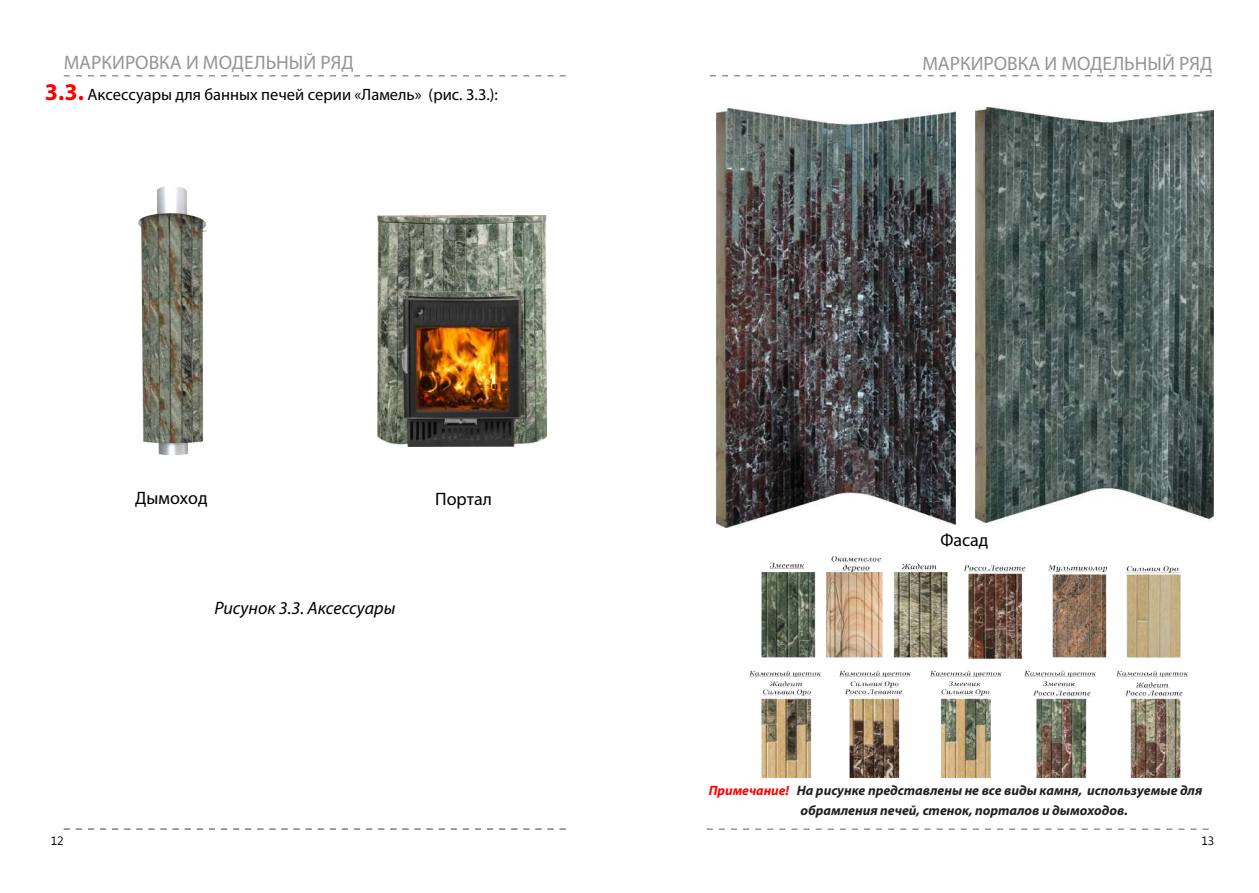
<style>
.page{position:relative;width:1259px;height:893px;background:#fff}
.page>*{position:absolute;margin:0;border:0;box-sizing:border-box;transform-origin:0 0}
.t1{font:19.5px "Myriad Pro";color:#939598}
.t2{font:italic 18px "Myriad Pro";color:#000}
.t3{font:18px "Myriad Pro";color:#000}
.t4{font:16.5px "Myriad Pro";color:#000}
.t5{font:italic 700 13.65px/20.5px "Myriad Pro";color:#231f20}
.t6{font:12px "Microsoft Tai Le";color:#000}
.s1{font-weight:700;font-size:24px;color:#f00}
.s2{font-size:13.5px;color:#f00}
</style>
<div class="page">
<svg style="left:64px;top:75px;width:502px;height:2px"></svg>
<svg style="left:64px;top:828px;width:502px;height:2px"></svg>
<svg style="left:707px;top:828px;width:501px;height:2px"></svg>
<img style="left:138px;top:186px;width:696px;height:371px">
<img style="left:377px;top:215px;width:169px;height:231px">
<img style="left:975px;top:108px;width:238px;height:414px">
<img style="left:716px;top:109px;width:239px;height:419px">
<svg style="left:710px;top:75px;width:501px;height:1px"></svg>
<img style="left:749px;top:557px;width:438px;height:220px">
<h1 class="t1" style="left:64px;top:50px;width:291px">МАРКИРОВКА И МОДЕЛЬНЫЙ РЯД</h1>
<p class="t4" style="left:45px;top:84px;width:455px"><span class="s1">3.3.</span> Аксессуары для банных печей серии «Ламель» (рис. 3.3.):</p>
<h2 class="t3" style="left:135px;top:487px;width:74px">Дымоход</h2>
<h2 class="t3" style="left:435px;top:488px;width:58px">Портал</h2>
<p class="t6" style="left:51px;top:833px;width:14px">12</p>
<h2 class="t2" style="left:214px;top:597px;width:183px">Рисунок 3.3. Аксессуары</h2>
<h1 class="t1" style="left:922px;top:51px;width:291px">МАРКИРОВКА И МОДЕЛЬНЫЙ РЯД</h1>
<h2 class="t3" style="left:940px;top:528px;width:50px">Фасад</h2>
<p class="t5" style="left:800px;top:779px;width:403px;text-indent:-92px"><span class="s2">Примечание!</span> На рисунке представлены не все виды камня, используемые для обрамления печей, стенок, порталов и дымоходов.</p>
<p class="t6" style="left:1201px;top:833px;width:14px">13</p>
</div>
